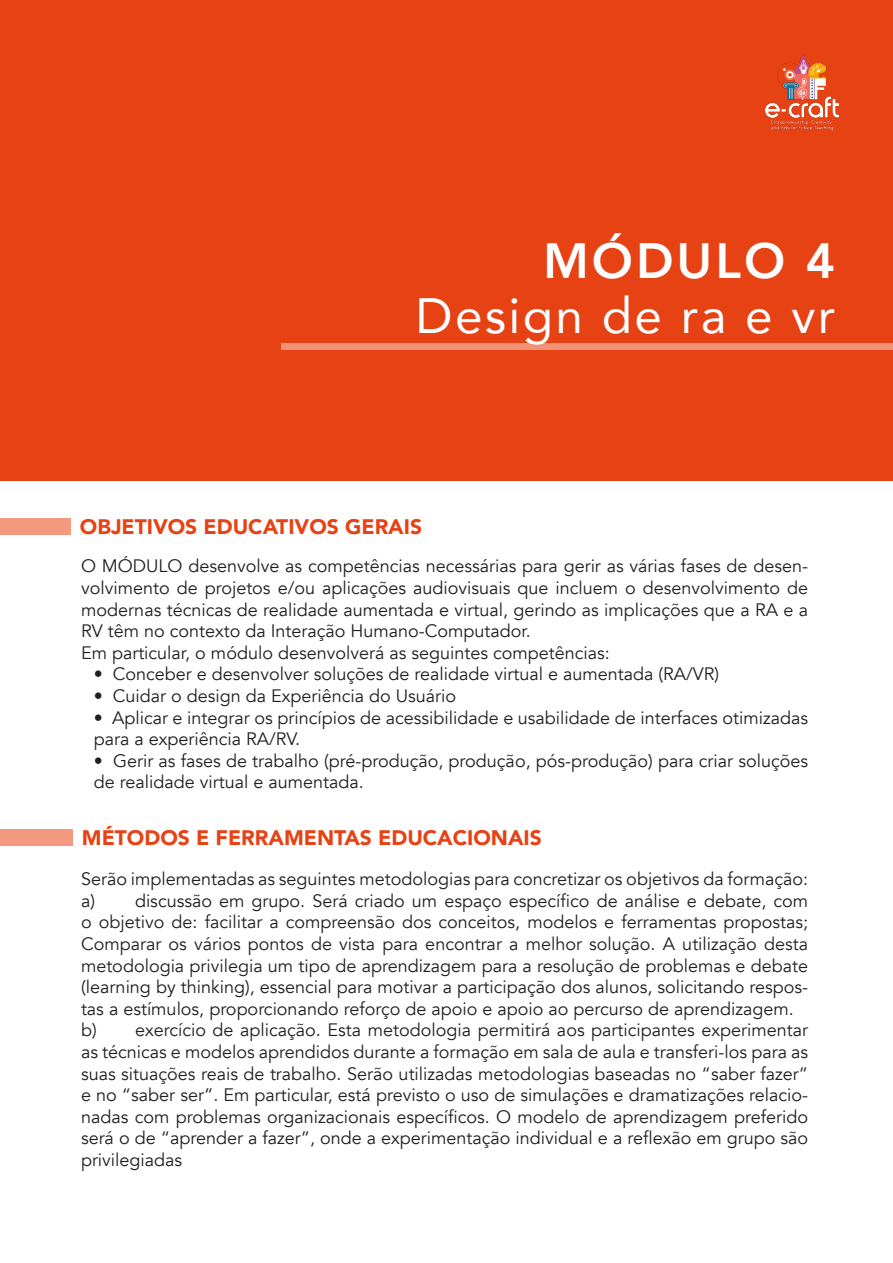
<style>
.page{position:relative;width:893px;height:1263px;background:#fff}
.page>*{position:absolute;margin:0;border:0;box-sizing:border-box;transform-origin:0 0}
.t1{font:49.5px "Avenir";letter-spacing:.05em;color:#fff}
.t2{font:800 49.5px "Avenir";letter-spacing:.06em;color:#fff}
.t3{font:900 21px "Avenir";color:#e74214}
.t4{font:18px/21.6px "Avenir";color:#231f20;text-align:justify}
</style>
<div class="page">
<div style="left:0;top:0;width:893px;height:480px;background:#e74214"></div>
<img style="left:765px;top:54px;width:74px;height:75px">
<div style="left:282px;top:344px;width:611px;height:6px;background:#f19176"></div>
<div style="left:0;top:518px;width:70px;height:16px;background:#f29980"></div>
<div style="left:0;top:829px;width:72px;height:16px;background:#f29980"></div>
<p class="t2" style="left:543px;top:222px;width:294px">MÓDULO 4</p>
<p class="t1" style="left:416px;top:276px;width:421px">Design de ra e vr</p>
<p class="t3" style="left:80px;top:509px;width:344px">OBJETIVOS EDUCATIVOS GERAIS</p>
<p class="t4" style="left:81px;top:556px;width:729px">O MÓDULO desenvolve as competências necessárias para gerir as várias fases de desen&shy;volvimento de projetos e/ou aplicações audiovisuais que incluem o desenvolvimento de modernas técnicas de realidade aumentada e virtual, gerindo as implicações que a RA e a RV têm no contexto da Interação Humano-Computador.</p>
<p class="t4" style="left:81px;top:642px;width:530px">Em particular, o módulo desenvolverá as seguintes competências:</p>
<p class="t4" style="left:94px;top:664px;width:627px">• Conceber e desenvolver soluções de realidade virtual e aumentada (RA/VR)</p>
<p class="t4" style="left:94px;top:685px;width:364px">• Cuidar o design da Experiência do Usuário</p>
<p class="t4" style="left:94px;top:707px;width:716px">• Aplicar e integrar os princípios de acessibilidade e usabilidade de interfaces otimizadas para a experiência RA/RV.</p>
<p class="t4" style="left:94px;top:750px;width:716px">• Gerir as fases de trabalho (pré-produção, produção, pós-produção) para criar soluções de realidade virtual e aumentada.</p>
<p class="t3" style="left:82px;top:819px;width:461px">MÉTODOS E FERRAMENTAS EDUCACIONAIS</p>
<p class="t4" style="left:81px;top:868px;width:729px">Serão implementadas as seguintes metodologias para concretizar os objetivos da formação:</p>
<p class="t4" style="left:81px;top:890px;width:729px">a) discussão em grupo. Será criado um espaço específico de análise e debate, com o objetivo de: facilitar a compreensão dos conceitos, modelos e ferramentas propostas; Comparar os vários pontos de vista para encontrar a melhor solução. A utilização desta metodologia privilegia um tipo de aprendizagem para a resolução de problemas e debate (learning by thinking), essencial para motivar a participação dos alunos, solicitando respos&shy;tas a estímulos, proporcionando reforço de apoio e apoio ao percurso de aprendizagem.</p>
<p class="t4" style="left:81px;top:1020px;width:729px">b) exercício de aplicação. Esta metodologia permitirá aos participantes experimentar as técnicas e modelos aprendidos durante a formação em sala de aula e transferi-los para as suas situações reais de trabalho. Serão utilizadas metodologias baseadas no “saber fazer” e no “saber ser”. Em particular, está previsto o uso de simulações e dramatizações relacio&shy;nadas com problemas organizacionais específicos. O modelo de aprendizagem preferido será o de “aprender a fazer”, onde a experimentação individual e a reflexão em grupo são privilegiadas</p>
</div>
